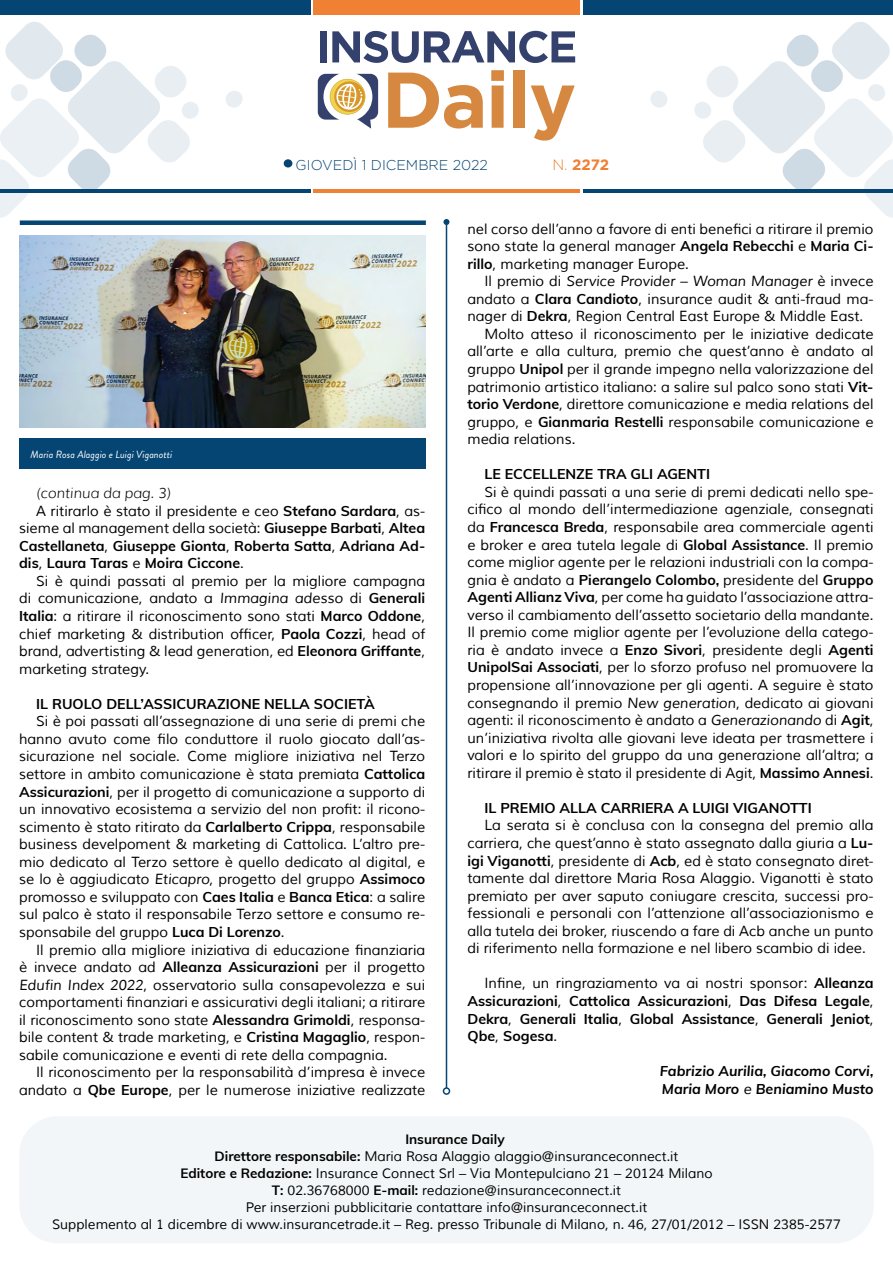
<style>
.page{position:relative;width:893px;height:1263px;background:#fff}
.page>*{position:absolute;margin:0;border:0;box-sizing:border-box;transform-origin:0 0}
.t1{font:700 15px "Gotham";color:#f08033}
.t2{font:14.25px/17.5px "Muli";color:#000;text-align:justify}
.t3{font:700 14.25px/17.5px "Muli";color:#000;text-align:justify}
.t4{font:italic 700 14.25px/17.5px "Muli";color:#000}
.t5{font:italic 14.25px "Muli";color:#000}
.t6{font:300 14.25px "Gotham";color:#054573}
.t7{font:italic 300 14.25px "Muli";color:#000}
.t8{font:13.5px "Muli";color:#000}
.t9{font:700 13.5px "Muli";color:#000}
.t10{font:italic 10.5px "Brandon Grotesque";color:#fff}
.s1{font-weight:300}
.s2{font-weight:700}
.s3{font-weight:400}
.s4{font-style:italic}
.s5{font-style:normal}
</style>
<div class="page">
<div style="left:583px;top:0;width:310px;height:15px;background:#054573"></div>
<div style="left:313px;top:0;width:266px;height:15px;background:#f08033"></div>
<hr style="left:583px;top:189px;width:310px;height:3px;background:#054573">
<hr style="left:313px;top:189px;width:266px;height:3px;background:#f08033">
<svg style="left:650px;top:91px;width:17px;height:17px"></svg>
<svg style="left:226px;top:91px;width:17px;height:17px"></svg>
<svg style="left:693px;top:22px;width:200px;height:196px"></svg>
<svg style="left:0;top:22px;width:200px;height:196px"></svg>
<hr style="left:0;top:189px;width:310px;height:3px;background:#054573">
<div style="left:0;top:0;width:310px;height:15px;background:#054573"></div>
<svg style="left:318px;top:74px;width:60px;height:55px"></svg>
<svg style="left:388px;top:73px;width:95px;height:56px"></svg>
<svg style="left:491px;top:70px;width:13px;height:58px"></svg>
<div style="left:513px;top:70px;width:12px;height:58px;background:#d68740"></div>
<svg style="left:531px;top:85px;width:44px;height:56px"></svg>
<div style="left:320px;top:31px;width:6px;height:31px;background:#34416d"></div>
<svg style="left:332px;top:31px;width:243px;height:32px"></svg>
<div style="left:284px;top:159px;width:8px;height:8px;background:#054573;border-radius:50%"></div>
<div style="left:19px;top:1116px;width:855px;height:127px;background:#f3f6f8;border-radius:38px"></div>
<hr style="left:446px;top:222px;width:1px;height:866px;background:#054573">
<svg style="left:443px;top:219px;width:6px;height:6px"></svg>
<div style="left:443px;top:1087px;width:7px;height:8px;border:2px solid #054573;border-radius:50%"></div>
<img style="left:20px;top:236px;width:405px;height:191px">
<div style="left:20px;top:220px;width:406px;height:5px;background:#054573"></div>
<div style="left:20px;top:438px;width:406px;height:30px;background:#054573"></div>
<p class="t6" style="left:296px;top:157px;width:194px">GIOVEDÌ 1 DICEMBRE 2022</p>
<p class="t1" style="left:552px;top:156px;width:58px"><span class="s1">N.</span> 2272</p>
<p class="t10" style="left:30px;top:447px;width:143px">Maria Rosa Alaggio e Luigi Viganotti</p>
<p class="t7" style="left:36px;top:484px;width:136px">(continua da pag. 3)</p>
<p class="t2" style="left:36px;top:502px;width:391px">A ritirarlo è stato il presidente e ceo <span class="s2">Stefano Sardara</span>, as-</p>
<p class="t2" style="left:19px;top:520px;width:408px">sieme al management della società: <span class="s2">Giuseppe Barbati</span>, <span class="s2">Altea</span></p>
<p class="t3" style="left:19px;top:536px;width:408px">Castellaneta<span class="s3">,</span> Giuseppe Gionta<span class="s3">,</span> Roberta Satta<span class="s3">,</span> Adriana Ad-</p>
<p class="t3" style="left:19px;top:554px;width:226px">dis<span class="s3">,</span> Laura Taras <span class="s3">e</span> Moira Ciccone<span class="s3">.</span></p>
<p class="t2" style="left:36px;top:572px;width:391px">Si è quindi passati al premio per la migliore campagna</p>
<p class="t2" style="left:19px;top:590px;width:408px">di comunicazione, andato a <span class="s4">Immagina adesso</span> di <span class="s2">Generali</span></p>
<p class="t2" style="left:19px;top:607px;width:408px"><span class="s2">Italia</span>: a ritirare il riconoscimento sono stati <span class="s2">Marco Oddone</span>,</p>
<p class="t2" style="left:19px;top:625px;width:408px">chief marketing &amp; distribution officer, <span class="s2">Paola Cozzi</span>, head of</p>
<p class="t2" style="left:19px;top:643px;width:408px">brand, advertisting &amp; lead generation, ed <span class="s2">Eleonora Griffante</span>,</p>
<p class="t2" style="left:19px;top:660px;width:132px">marketing strategy.</p>
<p class="t3" style="left:36px;top:694px;width:340px">IL RUOLO DELL’ASSICURAZIONE NELLA SOCIETÀ</p>
<p class="t2" style="left:19px;top:713px;width:408px;text-indent:17px">Si è poi passati all’assegnazione di una serie di premi che hanno avuto come filo conduttore il ruolo giocato dall’as&shy;sicurazione nel sociale. Come migliore iniziativa nel Terzo settore in ambito comunicazione è stata premiata <span class="s2">Cattolica Assicurazioni</span>, per il progetto di comunicazione a supporto di un innovativo ecosistema a servizio del non profit: il ricono&shy;scimento è stato ritirato da <span class="s2">Carlalberto Crippa</span>, responsabile business develpoment &amp; marketing di Cattolica. L’altro pre&shy;mio dedicato al Terzo settore è quello dedicato al digital, e se lo è aggiudicato <span class="s4">Eticapro</span>, progetto del gruppo <span class="s2">Assimoco </span>promosso e sviluppato con <span class="s2">Caes Italia</span> e <span class="s2">Banca Etica</span>: a salire sul palco è stato il responsabile Terzo settore e consumo re&shy;sponsabile del gruppo <span class="s2">Luca Di Lorenzo</span>.</p>
<p class="t2" style="left:19px;top:941px;width:408px;text-indent:17px">Il premio alla migliore iniziativa di educazione finanziaria è invece andato ad <span class="s2">Alleanza Assicurazioni</span> per il progetto <span class="s4">Edufin Index 2022</span>, osservatorio sulla consapevolezza e sui comportamenti finanziari e assicurativi degli italiani; a ritirare il riconoscimento sono state <span class="s2">Alessandra Grimoldi</span>, responsa&shy;bile content &amp; trade marketing, e <span class="s2">Cristina Magaglio</span>, respon&shy;sabile comunicazione e eventi di rete della compagnia.</p>
<p class="t2" style="left:19px;top:1064px;width:408px;text-align:right">Il riconoscimento per la responsabilità d’impresa è invece andato a <span class="s2">Qbe Europe</span>, per le numerose iniziative realizzate</p>
<p class="t2" style="left:467px;top:220px;width:408px">nel corso dell’anno a favore di enti benefici a ritirare il premio sono state la general manager <span class="s2">Angela Rebecchi</span> e <span class="s2">Maria Ci&shy;rillo</span>, marketing manager Europe.</p>
<p class="t5" style="left:484px;top:273px;width:391px"><span class="s5">Il premio di</span> Service Provider – Woman Manager <span class="s5">è invece</span></p>
<p class="t2" style="left:467px;top:290px;width:408px">andato a <span class="s2">Clara Candioto</span>, insurance audit &amp; anti-fraud ma-</p>
<p class="t2" style="left:467px;top:308px;width:397px">nager di <span class="s2">Dekra</span>, Region Central East Europe &amp; Middle East.</p>
<p class="t2" style="left:484px;top:325px;width:391px">Molto atteso il riconoscimento per le iniziative dedicate</p>
<p class="t2" style="left:467px;top:343px;width:408px">all’arte e alla cultura, premio che quest’anno è andato al</p>
<p class="t2" style="left:467px;top:361px;width:408px">gruppo <span class="s2">Unipol</span> per il grande impegno nella valorizzazione del</p>
<p class="t2" style="left:467px;top:378px;width:408px">patrimonio artistico italiano: a salire sul palco sono stati <span class="s2">Vit-</span></p>
<p class="t2" style="left:467px;top:396px;width:408px"><span class="s2">torio Verdone</span>, direttore comunicazione e media relations del</p>
<p class="t2" style="left:467px;top:413px;width:408px">gruppo, e <span class="s2">Gianmaria Restelli</span> responsabile comunicazione e</p>
<p class="t2" style="left:467px;top:431px;width:110px">media relations.</p>
<p class="t3" style="left:484px;top:465px;width:227px">LE ECCELLENZE TRA GLI AGENTI</p>
<p class="t2" style="left:467px;top:483px;width:408px;text-indent:17px">Si è quindi passati a una serie di premi dedicati nello spe&shy;cifico al mondo dell’intermediazione agenziale, consegnati da <span class="s2">Francesca Breda</span>, responsabile area commerciale agenti e broker e area tutela legale di <span class="s2">Global Assistance</span>. Il premio come miglior agente per le relazioni industriali con la compa&shy;gnia è andato a <span class="s2">Pierangelo Colombo,</span> presidente del <span class="s2">Gruppo Agenti Allianz Viva</span>, per come ha guidato l’associazione attra&shy;verso il cambiamento dell’assetto societario della mandante.<br>Il premio come miglior agente per l’evoluzione della catego&shy;ria è andato invece a <span class="s2">Enzo Sivori</span>, presidente degli <span class="s2">Agenti UnipolSai Associati</span>, per lo sforzo profuso nel promuovere la propensione all’innovazione per gli agenti. A seguire è stato consegnando il premio <span class="s4">New generation</span>, dedicato ai giovani agenti: il riconoscimento è andato a <span class="s4">Generazionando</span> di <span class="s2">Agit</span>, un’iniziativa rivolta alle giovani leve ideata per trasmettere i valori e lo spirito del gruppo da una generazione all’altra; a ritirare il premio è stato il presidente di Agit, <span class="s2">Massimo Annesi</span>.</p>
<p class="t3" style="left:484px;top:798px;width:329px">IL PREMIO ALLA CARRIERA A LUIGI VIGANOTTI</p>
<p class="t2" style="left:467px;top:817px;width:408px;text-indent:17px">La serata si è conclusa con la consegna del premio alla carriera, che quest’anno è stato assegnato dalla giuria a <span class="s2">Lu&shy;igi Viganotti</span>, presidente di <span class="s2">Acb</span>, ed è stato consegnato diret&shy;tamente dal direttore Maria Rosa Alaggio. Viganotti è stato premiato per aver saputo coniugare crescita, successi pro&shy;fessionali e personali con l’attenzione all’associazionismo e alla tutela dei broker, riuscendo a fare di Acb anche un punto di riferimento nella formazione e nel libero scambio di idee.</p>
<p class="t3" style="left:467px;top:974px;width:408px;text-indent:17px"><span class="s3">Infine, un ringraziamento va ai nostri sponsor:</span> Alleanza Assicurazioni<span class="s3">,</span> Cattolica Assicurazioni<span class="s3">,</span> Das Difesa Legale<span class="s3">, </span>Dekra<span class="s3">,</span> Generali Italia<span class="s3">,</span> Global Assistance<span class="s3">,</span> Generali Jeniot<span class="s3">, </span>Qbe<span class="s3">,</span> Sogesa<span class="s3">.</span></p>
<p class="t4" style="left:660px;top:1062px;width:215px">Fabrizio Aurilia, Giacomo Corvi,<br>Maria Moro <span class="s3">e</span> Beniamino Musto</p>
<p class="t9" style="left:405px;top:1129px;width:101px">Insurance Daily</p>
<p class="t8" style="left:215px;top:1148px;width:465px"><span class="s2">Direttore responsabile:</span> Maria Rosa Alaggio alaggio@insuranceconnect.it</p>
<p class="t8" style="left:180px;top:1165px;width:534px"><span class="s2">Editore e Redazione:</span> Insurance Connect Srl – Via Montepulciano 21 – 20124 Milano</p>
<p class="t8" style="left:272px;top:1182px;width:351px"><span class="s2">T:</span> 02.36768000 <span class="s2">E-mail:</span> redazione@insuranceconnect.it</p>
<p class="t8" style="left:246px;top:1199px;width:403px">Per inserzioni pubblicitarie contattare info@insuranceconnect.it</p>
<p class="t8" style="left:52px;top:1216px;width:790px">Supplemento al 1 dicembre di www.insurancetrade.it – Reg. presso Tribunale di Milano, n. 46, 27/01/2012 – ISSN 2385-2577</p>
</div>
